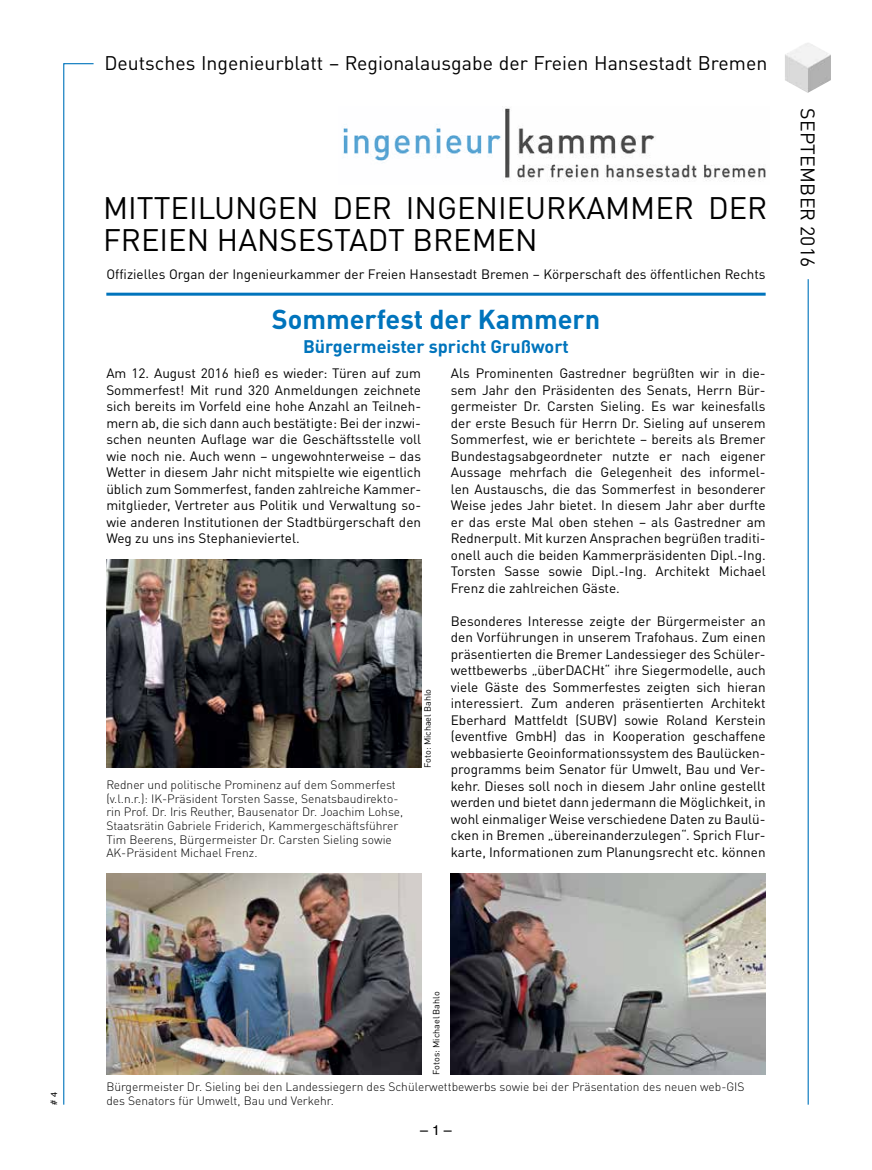
<style>
.page{position:relative;width:872px;height:1170px;background:#fff}
.page>*{position:absolute;margin:0;border:0;box-sizing:border-box;transform-origin:0 0}
.t1{font:30.75px/31.5px "DINOT";color:#000}
.t2{font:700 27px "DINOT";color:#0074bc}
.t3{font:19.5px "DINOT";color:#000}
.t4{font:700 18px "DINOT";color:#0074bc}
.t5{font:14.25px "Helvetica";color:#000}
.t6{font:13.5px/16.5px "DINOT";color:#000;text-align:justify}
.t7{font:300 12px/13.5px "DINOT";color:#000}
.t8{font:9px "DINOT";color:#000}
.t9{font:9px "Helvetica";color:#000}
</style>
<div class="page">
<img style="left:785px;top:43px;width:46px;height:50px">
<hr style="left:807px;top:279px;width:1px;height:825px;background:#0074bc">
<svg style="left:63px;top:63px;width:31px;height:1042px"></svg>
<hr style="left:106px;top:293px;width:659px;height:3px;background:#0074bc">
<img style="left:343px;top:106px;width:423px;height:76px">
<img style="left:106px;top:560px;width:315px;height:207px">
<img style="left:106px;top:873px;width:315px;height:201px">
<img style="left:451px;top:873px;width:314px;height:201px">
<h3 class="t3" style="left:104px;top:51px;width:664px">Deutsches Ingenieurblatt – Regionalausgabe der Freien Hansestadt Bremen</h3>
<h1 class="t1" style="left:103px;top:192px;width:665px">MITTEILUNGEN DER INGENIEURKAMMER DER<br>FREIEN HANSESTADT BREMEN</h1>
<p class="t6" style="left:106px;top:266px;width:661px">Offizielles Organ der Ingenieurkammer der Freien Hansestadt Bremen – Körperschaft des öffentlichen Rechts</p>
<h2 class="t2" style="left:272px;top:301px;width:330px">Sommerfest der Kammern</h2>
<h3 class="t4" style="left:303px;top:334px;width:267px">Bürgermeister spricht Grußwort</h3>
<p class="t6" style="left:106px;top:365px;width:316px">Am 12. August 2016 hieß es wieder: Türen auf zum Sommerfest! Mit rund 320 Anmeldungen zeichnete sich bereits im Vorfeld eine hohe Anzahl an Teilneh&shy;mern ab, die sich dann auch bestätigte: Bei der inzwi&shy;schen neunten Auflage war die Geschäftsstelle voll wie noch nie. Auch wenn – ungewohnterweise – das Wetter in diesem Jahr nicht mitspielte wie eigentlich üblich zum Sommerfest, fanden zahlreiche Kammer&shy;mitglieder, Vertreter aus Politik und Verwaltung so&shy;wie anderen Institutionen der Stadtbürgerschaft den Weg zu uns ins Stephanieviertel.</p>
<p class="t6" style="left:451px;top:365px;width:316px">Als Prominenten Gastredner begrüßten wir in die&shy;sem Jahr den Präsidenten des Senats, Herrn Bür&shy;germeister Dr. Carsten Sieling. Es war keinesfalls der erste Besuch für Herrn Dr. Sieling auf unserem Sommerfest, wie er berichtete – bereits als Bremer Bundestagsabgeordneter nutzte er nach eigener Aussage mehrfach die Gelegenheit des informel&shy;len Austauschs, die das Sommerfest in besonderer Weise jedes Jahr bietet. In diesem Jahr aber durfte er das erste Mal oben stehen – als Gastredner am Rednerpult. Mit kurzen Ansprachen begrüßen traditi&shy;onell auch die beiden Kammerpräsidenten Dipl.-Ing.<br>Torsten Sasse sowie Dipl.-Ing. Architekt Michael Frenz die zahlreichen Gäste.</p>
<p class="t6" style="left:451px;top:612px;width:316px">Besonderes Interesse zeigte der Bürgermeister an den Vorführungen in unserem Trafohaus. Zum einen präsentierten die Bremer Landessieger des Schüler&shy;wettbewerbs „überDACHt“ ihre Siegermodelle, auch viele Gäste des Sommerfestes zeigten sich hieran interessiert. Zum anderen präsentierten Architekt Eberhard Mattfeldt (SUBV) sowie Roland Kerstein (eventfive GmbH) das in Kooperation geschaffene webbasierte Geoinformationssystem des Baulücken&shy;programms beim Senator für Umwelt, Bau und Ver&shy;kehr. Dieses soll noch in diesem Jahr online gestellt werden und bietet dann jedermann die Möglichkeit, in wohl einmaliger Weise verschiedene Daten zu Baulü&shy;cken in Bremen „übereinanderzulegen“. Sprich Flur&shy;karte, Informationen zum Planungsrecht etc. können</p>
<p class="t8" style="left:422px;top:767px;width:80px;rotate:-90deg">Foto: Michael Bahlo</p>
<p class="t7" style="left:106px;top:778px;width:298px">Redner und politische Prominenz auf dem Sommerfest (v.l.n.r.): IK-Präsident Torsten Sasse, Senatsbaudirekto&shy;rin Prof. Dr. Iris Reuther, Bausenator Dr. Joachim Lohse, Staatsrätin Gabriele Friderich, Kammergeschäftsführer Tim Beerens, Bürgermeister Dr. Carsten Sieling sowie AK-Präsident Michael Frenz.</p>
<h3 class="t3" style="left:820px;top:108px;width:160px;rotate:90deg">SEPTEMBER 2016</h3>
<p class="t9" style="left:47px;top:1104px;width:14px;rotate:-90deg"># 4</p>
<p class="t8" style="left:430px;top:1074px;width:85px;rotate:-90deg">Fotos: Michael Bahlo</p>
<p class="t7" style="left:106px;top:1079px;width:640px">Bürgermeister Dr. Sieling bei den Landessiegern des Schülerwettbewerbs sowie bei der Präsentation des neuen web-GIS des Senators für Umwelt, Bau und Verkehr.</p>
<p class="t5" style="left:420px;top:1118px;width:33px">– 1 –</p>
</div>
